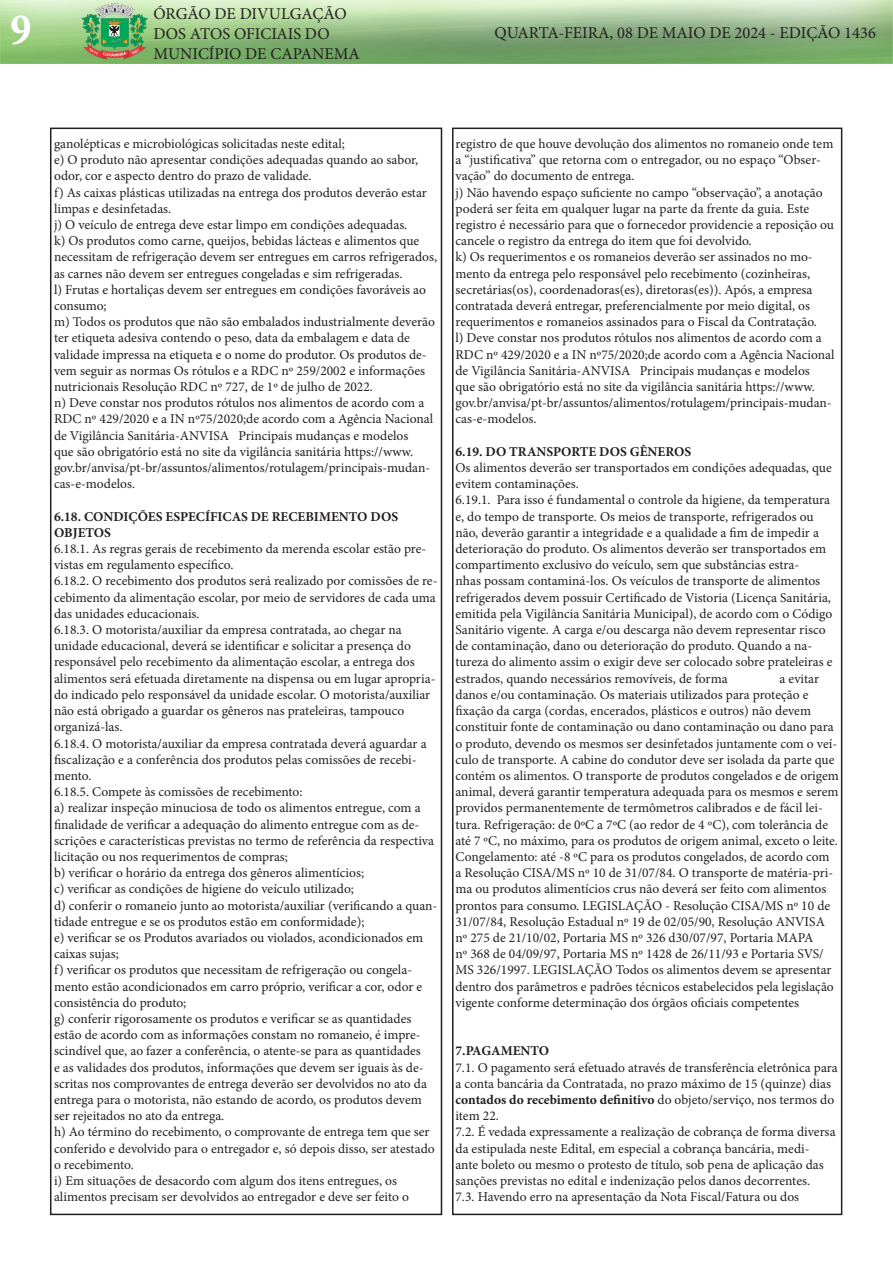
<style>
.page{position:relative;width:893px;height:1263px;background:#fff}
.page>*{position:absolute;margin:0;border:0;box-sizing:border-box;transform-origin:0 0}
.t1{font:700 condensed 45px "Minion Pro";color:#fff}
.t2{font:16.5px/19.8px "Minion Pro";color:#231f20}
.t3{font:13.5px/16.2px "Minion Pro";color:#231f20}
.t4{font:700 13.5px "Minion Pro";color:#231f20}
.s1{font-weight:700}
</style>
<div class="page">
<div style="left:50px;top:128px;width:392px;height:1087px;border:2px solid #231f20"></div>
<img style="left:0;top:0;width:893px;height:64px">
<div style="left:452px;top:128px;width:390px;height:1087px;border:2px solid #231f20"></div>
<h1 class="t1" style="left:11px;top:-1px;width:22px">9</h1>
<p class="t2" style="left:153px;top:4px;width:208px">ÓRGÃO DE DIVULGAÇÃO<br>DOS ATOS OFICIAIS DO<br>MUNICÍPIO DE CAPANEMA</p>
<p class="t2" style="left:495px;top:23px;width:383px">QUARTA-FEIRA, 08 DE MAIO DE 2024 - EDIÇÃO 1436</p>
<p class="t3" style="left:54px;top:136px;width:292px">ganolépticas e microbiológicas solicitadas neste edital;</p>
<p class="t3" style="left:54px;top:152px;width:366px">e) O produto não apresentar condições adequadas quando ao sabor, odor, cor e aspecto dentro do prazo de validade.</p>
<p class="t3" style="left:54px;top:184px;width:374px">f) As caixas plásticas utilizadas na entrega dos produtos deverão estar limpas e desinfetadas.</p>
<p class="t3" style="left:54px;top:217px;width:355px">j) O veículo de entrega deve estar limpo em condições adequadas.</p>
<p class="t3" style="left:54px;top:233px;width:385px">k) Os produtos como carne, queijos, bebidas lácteas e alimentos que necessitam de refrigeração devem ser entregues em carros refrigerados, as carnes não devem ser entregues congeladas e sim refrigeradas.</p>
<p class="t3" style="left:54px;top:281px;width:374px">l) Frutas e hortaliças devem ser entregues em condições favoráveis ao consumo;</p>
<p class="t3" style="left:54px;top:314px;width:382px">m) Todos os produtos que não são embalados industrialmente deverão ter etiqueta adesiva contendo o peso, data da embalagem e data de validade impressa na etiqueta e o nome do produtor. Os produtos de&shy;vem seguir as normas Os rótulos e a RDC nº 259/2002 e informações nutricionais Resolução RDC nº 727, de 1º de julho de 2022.</p>
<p class="t3" style="left:54px;top:395px;width:381px">n) Deve constar nos produtos rótulos nos alimentos de acordo com a RDC nº 429/2020 e a IN nº75/2020;de acordo com a Agência Nacional de Vigilância Sanitária-ANVISA Principais mudanças e modelos<br>que são obrigatório está no site da vigilância sanitária https://www. gov.br/anvisa/pt-br/assuntos/alimentos/rotulagem/principais-mudan&shy;cas-e-modelos.</p>
<p class="t4" style="left:54px;top:507px;width:346px">6.18. CONDIÇÕES ESPECÍFICAS DE RECEBIMENTO DOS</p>
<p class="t4" style="left:54px;top:523px;width:58px">OBJETOS</p>
<p class="t3" style="left:54px;top:541px;width:374px">6.18.1. As regras gerais de recebimento da merenda escolar estão pre&shy;vistas em regulamento específico.</p>
<p class="t3" style="left:54px;top:573px;width:385px;text-align:justify">6.18.2. O recebimento dos produtos será realizado por comissões de re&shy;cebimento da alimentação escolar, por meio de servidores de cada uma das unidades educacionais.</p>
<p class="t3" style="left:54px;top:622px;width:383px">6.18.3. O motorista/auxiliar da empresa contratada, ao chegar na unidade educacional, deverá se identificar e solicitar a presença do responsável pelo recebimento da alimentação escolar, a entrega dos alimentos será efetuada diretamente na dispensa ou em lugar apropria&shy;do indicado pelo responsável da unidade escolar. O motorista/auxiliar não está obrigado a guardar os gêneros nas prateleiras, tampouco organizá-las.</p>
<p class="t3" style="left:54px;top:735px;width:374px">6.18.4. O motorista/auxiliar da empresa contratada deverá aguardar a fiscalização e a conferência dos produtos pelas comissões de recebi&shy;mento.</p>
<p class="t3" style="left:54px;top:784px;width:250px">6.18.5. Compete às comissões de recebimento:</p>
<p class="t3" style="left:54px;top:800px;width:382px">a) realizar inspeção minuciosa de todo os alimentos entregue, com a finalidade de verificar a adequação do alimento entregue com as de&shy;scrições e características previstas no termo de referência da respectiva licitação ou nos requerimentos de compras;</p>
<p class="t3" style="left:54px;top:865px;width:312px">b) verificar o horário da entrega dos gêneros alimentícios;</p>
<p class="t3" style="left:54px;top:881px;width:301px">c) verificar as condições de higiene do veículo utilizado;</p>
<p class="t3" style="left:54px;top:897px;width:385px">d) conferir o romaneio junto ao motorista/auxiliar (verificando a quan&shy;tidade entregue e se os produtos estão em conformidade);</p>
<p class="t3" style="left:54px;top:929px;width:371px">e) verificar se os Produtos avariados ou violados, acondicionados em caixas sujas;</p>
<p class="t3" style="left:54px;top:962px;width:370px">f) verificar os produtos que necessitam de refrigeração ou congela&shy;mento estão acondicionados em carro próprio, verificar a cor, odor e consistência do produto;</p>
<p class="t3" style="left:54px;top:1010px;width:374px">g) conferir rigorosamente os produtos e verificar se as quantidades estão de acordo com as informações constam no romaneio, é impre&shy;scindível que, ao fazer a conferência, o atente-se para as quantidades e as validades dos produtos, informações que devem ser iguais às de&shy;scritas nos comprovantes de entrega deverão ser devolvidos no ato da entrega para o motorista, não estando de acordo, os produtos devem ser rejeitados no ato da entrega.</p>
<p class="t3" style="left:54px;top:1124px;width:382px">h) Ao término do recebimento, o comprovante de entrega tem que ser conferido e devolvido para o entregador e, só depois disso, ser atestado o recebimento.</p>
<p class="t3" style="left:54px;top:1172px;width:356px">i) Em situações de desacordo com algum dos itens entregues, os alimentos precisam ser devolvidos ao entregador e deve ser feito o</p>
<p class="t3" style="left:455px;top:136px;width:379px">registro de que houve devolução dos alimentos no romaneio onde tem a “justificativa” que retorna com o entregador, ou no espaço “Obser&shy;vação” do documento de entrega.</p>
<p class="t3" style="left:455px;top:184px;width:380px">j) Não havendo espaço suficiente no campo “observação”, a anotação poderá ser feita em qualquer lugar na parte da frente da guia. Este registro é necessário para que o fornecedor providencie a reposição ou cancele o registro da entrega do item que foi devolvido.</p>
<p class="t3" style="left:455px;top:249px;width:363px">k) Os requerimentos e os romaneios deverão ser assinados no mo&shy;mento da entrega pelo responsável pelo recebimento (cozinheiras, secretárias(os), coordenadoras(es), diretoras(es)). Após, a empresa contratada deverá entregar, preferencialmente por meio digital, os requerimentos e romaneios assinados para o Fiscal da Contratação.</p>
<p class="t3" style="left:455px;top:330px;width:381px">l) Deve constar nos produtos rótulos nos alimentos de acordo com a RDC nº 429/2020 e a IN nº75/2020;de acordo com a Agência Nacional de Vigilância Sanitária-ANVISA Principais mudanças e modelos<br>que são obrigatório está no site da vigilância sanitária https://www. gov.br/anvisa/pt-br/assuntos/alimentos/rotulagem/principais-mudan&shy;cas-e-modelos.</p>
<p class="t4" style="left:455px;top:442px;width:237px">6.19. DO TRANSPORTE DOS GÊNEROS</p>
<p class="t3" style="left:455px;top:460px;width:378px">Os alimentos deverão ser transportados em condições adequadas, que evitem contaminações.</p>
<p class="t3" style="left:455px;top:492px;width:379px">6.19.1. Para isso é fundamental o controle da higiene, da temperatura e, do tempo de transporte. Os meios de transporte, refrigerados ou não, deverão garantir a integridade e a qualidade a fim de impedir a deterioração do produto. Os alimentos deverão ser transportados em compartimento exclusivo do veículo, sem que substâncias estra-<br>nhas possam contaminá-los. Os veículos de transporte de alimentos refrigerados devem possuir Certificado de Vistoria (Licença Sanitária, emitida pela Vigilância Sanitária Municipal), de acordo com o Código Sanitário vigente. A carga e/ou descarga não devem representar risco de contaminação, dano ou deterioração do produto. Quando a na&shy;tureza do alimento assim o exigir deve ser colocado sobre prateleiras e estrados, quando necessários removíveis, de forma</p>
<p class="t3" style="left:455px;top:670px;width:385px;text-indent:324px">a evitar danos e/ou contaminação. Os materiais utilizados para proteção e fixação da carga (cordas, encerados, plásticos e outros) não devem constituir fonte de contaminação ou dano contaminação ou dano para o produto, devendo os mesmos ser desinfetados juntamente com o veí&shy;culo de transporte. A cabine do condutor deve ser isolada da parte que contém os alimentos. O transporte de produtos congelados e de origem animal, deverá garantir temperatura adequada para os mesmos e serem providos permanentemente de termômetros calibrados e de fácil lei&shy;tura. Refrigeração: de 0ºC a 7ºC (ao redor de 4 ºC), com tolerância de até 7 ºC, no máximo, para os produtos de origem animal, exceto o leite.<br>Congelamento: até -8 ºC para os produtos congelados, de acordo com a Resolução CISA/MS nº 10 de 31/07/84. O transporte de matéria-pri&shy;ma ou produtos alimentícios crus não deverá ser feito com alimentos prontos para consumo. LEGISLAÇÃO - Resolução CISA/MS nº 10 de 31/07/84, Resolução Estadual nº 19 de 02/05/90, Resolução ANVISA nº 275 de 21/10/02, Portaria MS nº 326 d30/07/97, Portaria MAPA<br>nº 368 de 04/09/97, Portaria MS nº 1428 de 26/11/93 e Portaria SVS/ MS 326/1997. LEGISLAÇÃO Todos os alimentos devem se apresentar dentro dos parâmetros e padrões técnicos estabelecidos pela legislação vigente conforme determinação dos órgãos oficiais competentes</p>
<p class="t4" style="left:455px;top:1041px;width:95px">7.PAGAMENTO</p>
<p class="t3" style="left:455px;top:1059px;width:384px">7.1. O pagamento será efetuado através de transferência eletrônica para a conta bancária da Contratada, no prazo máximo de 15 (quinze) dias <span class="s1">contados do recebimento definitivo</span> do objeto/serviço, nos termos do item 22.</p>
<p class="t3" style="left:455px;top:1124px;width:382px">7.2. É vedada expressamente a realização de cobrança de forma diversa da estipulada neste Edital, em especial a cobrança bancária, medi&shy;ante boleto ou mesmo o protesto de título, sob pena de aplicação das sanções previstas no edital e indenização pelos danos decorrentes.</p>
<p class="t3" style="left:455px;top:1189px;width:345px">7.3. Havendo erro na apresentação da Nota Fiscal/Fatura ou dos</p>
</div>
